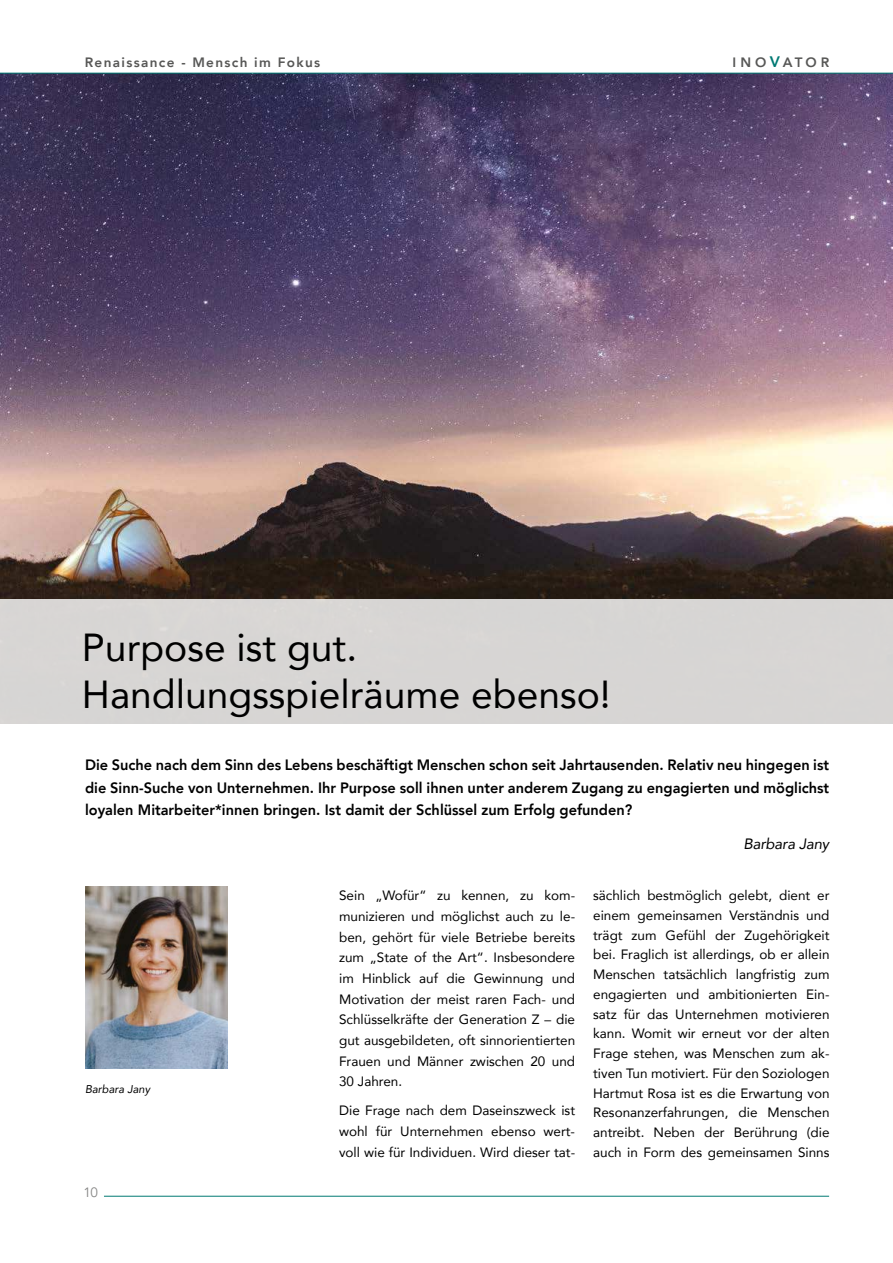
<style>
.page{position:relative;width:893px;height:1263px;background:#fff}
.page>*{position:absolute;margin:0;border:0;box-sizing:border-box;transform-origin:0 0}
.t1{font:39px/46.5px "Avenir";color:#000}
.t2{font:800 15px/22.5px "Avenir";color:#000;text-align:justify}
.t3{font:italic 15px "Avenir";letter-spacing:-.01em;color:#000}
.t4{font:13.5px/19.8px "Avenir";color:#000;text-align:justify}
.t5{font:800 13.5px "Avenir";letter-spacing:.1em;color:#575756}
.t6{font:13.5px "Avenir";color:#878786}
.t7{font:italic 11.25px "Avenir";letter-spacing:.005em;color:#000}
.s1{font-size:15.15px;color:#007973}
</style>
<div class="page">
<img style="left:0;top:74px;width:893px;height:525px">
<hr style="left:0;top:73px;width:893px;height:1px;background:#007973">
<hr style="left:104px;top:1196px;width:725px;height:1px;background:#007973">
<div style="left:0;top:599px;width:893px;height:128px;background:#d7d5d4"></div>
<img style="left:85px;top:886px;width:142px;height:182px">
<p class="t5" style="left:85px;top:56px;width:237px">Renaissance - Mensch im Fokus</p>
<p class="t5" style="left:733px;top:57px;width:98px">INO<span class="s1">V</span>ATOR</p>
<h1 class="t1" style="left:82px;top:628px;width:530px">Purpose ist gut.<br>Handlungsspielräume ebenso!</h1>
<p class="t2" style="left:85px;top:753px;width:746px">Die Suche nach dem Sinn des Lebens beschäftigt Menschen schon seit Jahrtausenden. Relativ neu hingegen ist die Sinn-Suche von Unternehmen. Ihr Purpose soll ihnen unter anderem Zugang zu engagierten und möglichst loyalen Mitarbeiter*innen bringen. Ist damit der Schlüssel zum Erfolg gefunden?</p>
<p class="t3" style="left:743px;top:837px;width:87px">Barbara Jany</p>
<p class="t4" style="left:593px;top:887px;width:238px">sächlich bestmöglich gelebt, dient er einem gemeinsamen Verständnis und trägt zum Gefühl der Zugehörigkeit bei. Fraglich ist allerdings, ob er allein Menschen tatsächlich langfristig zum engagierten und ambitionierten Ein&shy;satz für das Unternehmen motivieren kann. Womit wir erneut vor der alten Frage stehen, was Menschen zum ak&shy;tiven Tun motiviert. Für den Soziologen Hartmut Rosa ist es die Erwartung von Resonanzerfahrungen, die Menschen antreibt. Neben der Berührung (die auch in Form des gemeinsamen Sinns</p>
<p class="t4" style="left:339px;top:886px;width:238px;line-height:20.7px">Sein „Wofür“ zu kennen, zu kom&shy;munizieren und möglichst auch zu le&shy;ben, gehört für viele Betriebe bereits zum „State of the Art“. Insbesondere im Hinblick auf die Gewinnung und Motivation der meist raren Fach- und Schlüsselkräfte der Generation Z – die gut ausgebildeten, oft sinnorientierten Frauen und Männer zwischen 20 und 30 Jahren.</p>
<p class="t4" style="left:339px;top:1101px;width:238px;line-height:20.7px">Die Frage nach dem Daseinszweck ist wohl für Unternehmen ebenso wert&shy;voll wie für Individuen. Wird dieser tat-</p>
<p class="t7" style="left:85px;top:1085px;width:67px">Barbara Jany</p>
<p class="t6" style="left:83px;top:1186px;width:16px">10</p>
</div>
